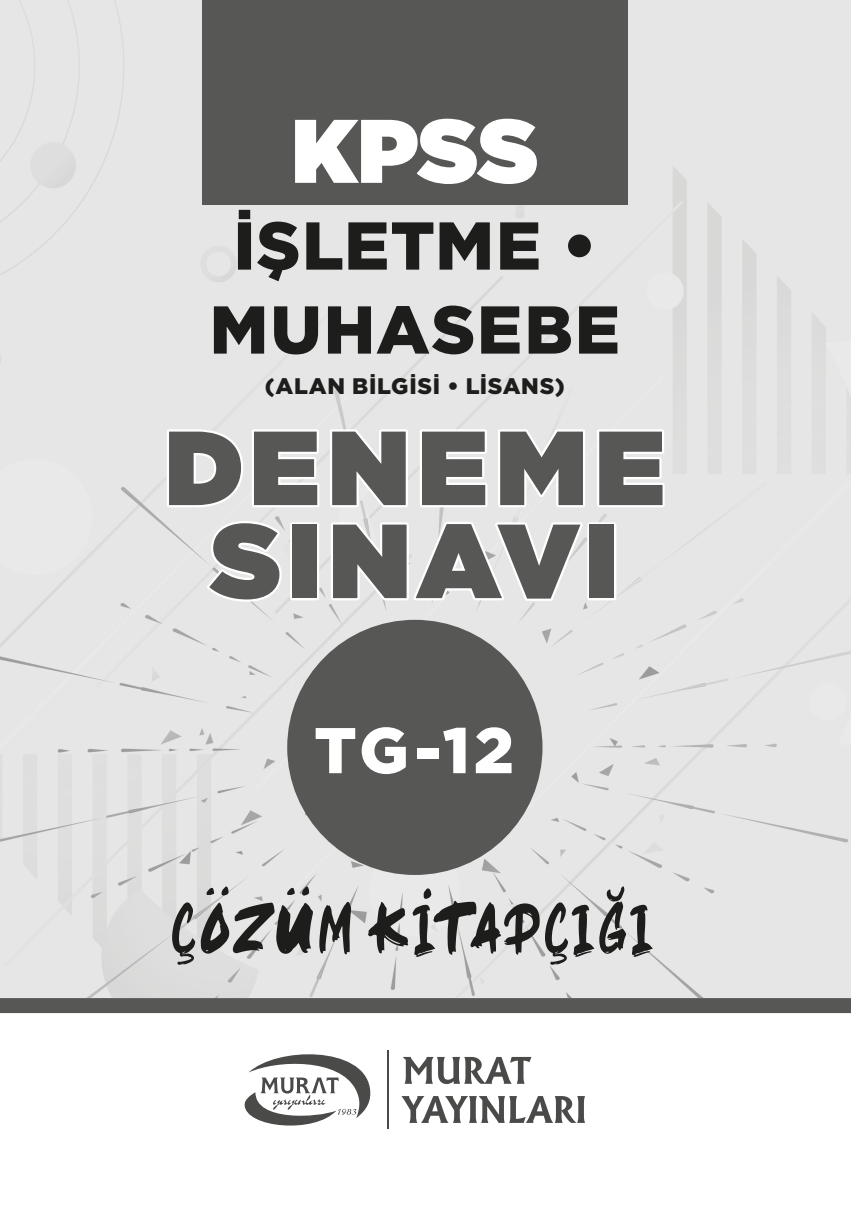
<style>
.page{position:relative;width:851px;height:1212px;background:#fff}
.page>*{position:absolute;margin:0;border:0;box-sizing:border-box;transform-origin:0 0}
.t1{font:900 105px/93px "Gotham";letter-spacing:.07em;color:#575756;text-align:center}
.t2{font:900 90px "Gotham";color:#fff}
.t3{font:75px "Ragsy Clean";letter-spacing:.02em;color:#1d1d1b}
.t4{font:900 67.5px/84px "Gotham";letter-spacing:.025em;color:#1d1d1b;text-align:center}
.t5{font:900 64.5px "Gotham";color:#fff}
.t6{font:900 22.5px "Gotham";letter-spacing:.03em;color:#1d1d1b}
</style>
<div class="page">
<div style="left:0;top:0;width:850px;height:998px;background:#e6e6e6"></div>
<hr style="left:387px;top:1051px;width:2px;height:78px;background:#4a4a49">
<svg style="left:401px;top:1057px;width:184px;height:66px"></svg>
<svg style="left:244px;top:1054px;width:127px;height:72px"></svg>
<div style="left:202px;top:0;width:425px;height:204px;background:#575756"></div>
<svg style="left:164px;top:427px;width:246px;height:83px"></svg>
<svg style="left:417px;top:427px;width:72px;height:83px"></svg>
<svg style="left:495px;top:427px;width:92px;height:83px"></svg>
<svg style="left:594px;top:427px;width:72px;height:83px"></svg>
<svg style="left:203px;top:519px;width:81px;height:85px"></svg>
<div style="left:290px;top:522px;width:29px;height:78px;border:4px solid #fff"></div>
<svg style="left:328px;top:520px;width:259px;height:84px"></svg>
<div style="left:587px;top:522px;width:29px;height:78px;border:4px solid #fff"></div>
<div style="left:287px;top:620px;width:255px;height:255px;background:#575756;border-radius:50%"></div>
<div style="left:0;top:998px;width:850px;height:15px;background:#575756"></div>
<h2 class="t2" style="left:291px;top:86px;width:248px">KPSS</h2>
<h3 class="t4" style="left:210px;top:203px;width:412px">İŞLETME •<br>MUHASEBE</h3>
<p class="t6" style="left:265px;top:370px;width:301px">(ALAN BİLGİSİ • LİSANS)</p>
<h1 class="t1" style="left:165px;top:420px;width:501px">DENEME<br>SINAVI</h1>
<h3 class="t5" style="left:314px;top:706px;width:201px">TG-12</h3>
<h3 class="t3" style="left:172px;top:882px;width:487px">ÇÖZÜM KİTAPÇIĞI</h3>
</div>
